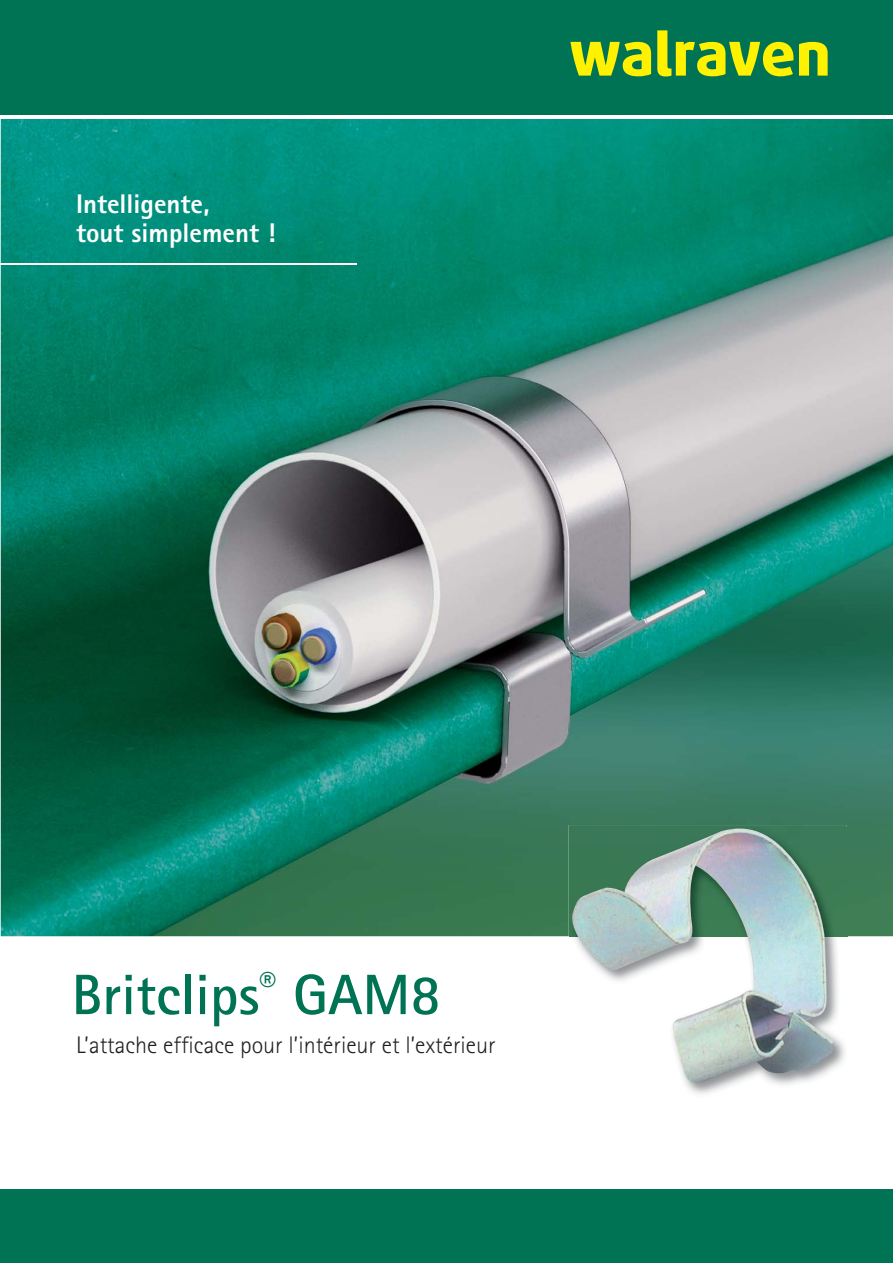
<style>
.page{position:relative;width:893px;height:1263px;background:#fff}
.page>*{position:absolute;margin:0;border:0;box-sizing:border-box;transform-origin:0 0}
.t1{font:700 57px "Rotis Sans Serif Std";color:#007355}
.t2{font:800 27px/28.7px "Rotis Sans Serif Std";color:#fff}
.t3{font:300 24px "Rotis Sans Serif Std";color:#231f20}
</style>
<div class="page">
<img style="left:1px;top:119px;width:892px;height:817px">
<div style="left:0;top:1189px;width:893px;height:74px;background:#007355"></div>
<div style="left:1px;top:0;width:892px;height:117px;background:#007355"></div>
<hr style="left:0;top:263px;width:357px;height:2px;background:#fff">
<svg style="left:799px;top:42px;width:29px;height:34px"></svg>
<svg style="left:657px;top:30px;width:136px;height:46px"></svg>
<svg style="left:570px;top:42px;width:81px;height:34px"></svg>
<hr style="left:0;top:115px;width:893px;height:3px;background:#fff">
<img style="left:846px;top:827px;width:1px;height:109px">
<img style="left:568px;top:827px;width:278px;height:267px">
<img style="left:570px;top:827px;width:265px;height:257px">
<p class="t2" style="left:76px;top:193px;width:201px">Intelligente,<br>tout simplement !</p>
<h1 class="t1" style="left:72px;top:973px;width:371px">Britclips<sup>®</sup> GAM8</h1>
<p class="t3" style="left:76px;top:1036px;width:421px">L’attache efficace pour l’intérieur et l’extérieur</p>
</div>
